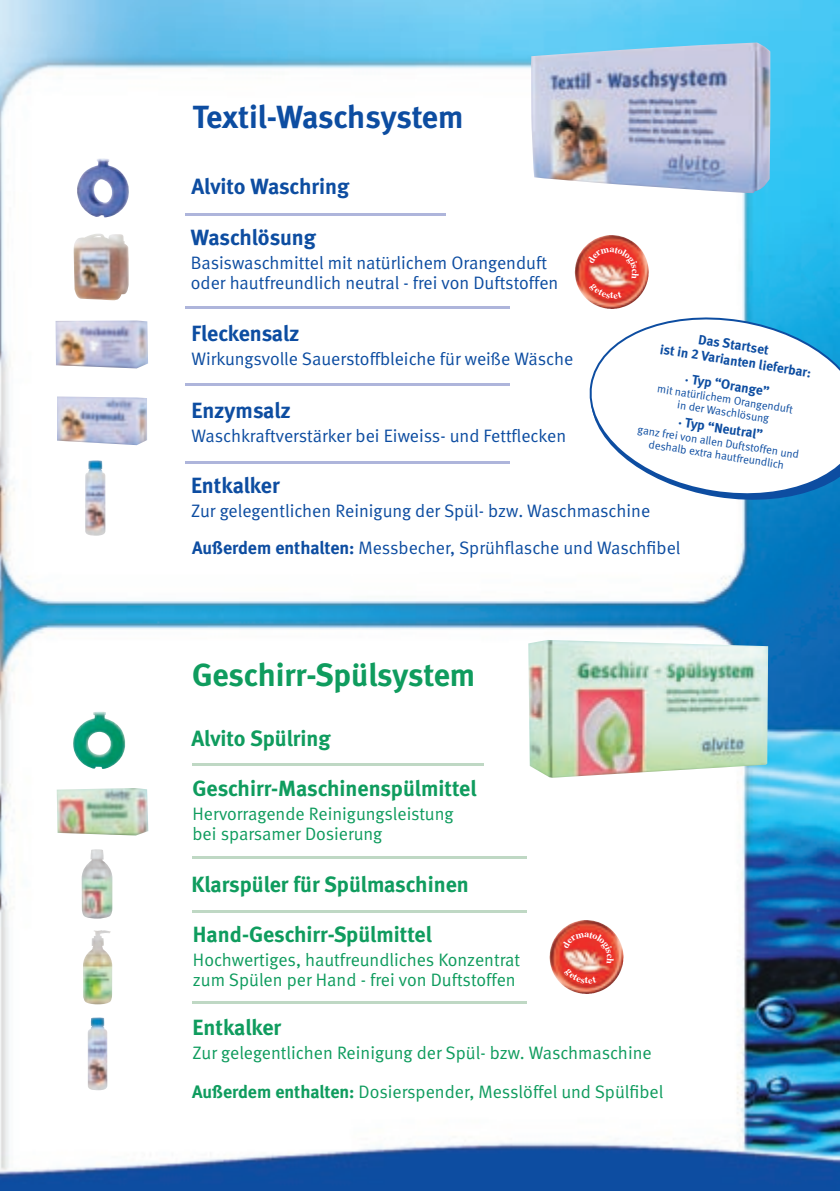
<style>
.page{position:relative;width:840px;height:1191px;background:#fff}
.page>*{position:absolute;margin:0;border:0;box-sizing:border-box;transform-origin:0 0}
.t1{font:32px "Meta Bold LF";color:#0f9c5e}
.t2{font:32px "Meta Bold LF";letter-spacing:-.005em;color:#0d4da1}
.t3{font:22px "Meta Bold LF";color:#0f9c5e}
.t4{font:22px "Meta Bold LF";letter-spacing:-.005em;color:#0d4da1}
.t5{font:18px/36.8px "Meta Normal LF";color:#0d4da1}
.t6{font:18px/20px "Meta Normal LF";color:#0f9c5e}
.t7{font:13.4px/15.8px "Meta Bold LF";color:#0d4da1}
.t8{font:11.2px/12.6px "Meta Normal LF";color:#0d4da1;text-align:center}
.s1{font-family:"Meta Bold LF"}
</style>
<div class="page">
<img style="left:0;top:0;width:839px;height:1191px">
<img style="left:609px;top:235px;width:39px;height:56px">
<img style="left:583px;top:920px;width:40px;height:55px">
<img style="left:57px;top:396px;width:90px;height:49px">
<img style="left:76px;top:158px;width:55px;height:59px">
<img style="left:85px;top:460px;width:20px;height:75px">
<img style="left:74px;top:233px;width:55px;height:67px">
<img style="left:56px;top:320px;width:92px;height:48px">
<img style="left:530px;top:43px;width:239px;height:151px">
<img style="left:528px;top:640px;width:239px;height:137px">
<img style="left:57px;top:788px;width:91px;height:47px">
<img style="left:82px;top:849px;width:30px;height:69px">
<img style="left:72px;top:712px;width:54px;height:57px">
<img style="left:88px;top:1017px;width:19px;height:73px">
<img style="left:83px;top:930px;width:29px;height:74px">
<img style="left:186px;top:213px;width:259px;height:2px">
<img style="left:186px;top:307px;width:323px;height:2px">
<img style="left:186px;top:383px;width:323px;height:2px">
<img style="left:186px;top:461px;width:323px;height:2px">
<img style="left:192px;top:763px;width:291px;height:2px">
<img style="left:192px;top:856px;width:334px;height:2px">
<img style="left:192px;top:910px;width:334px;height:2px">
<img style="left:192px;top:1001px;width:334px;height:2px">
<svg style="left:583px;top:503px;width:256px;height:6px"></svg>
<svg style="left:583px;top:309px;width:256px;height:194px"></svg>
<svg style="left:586px;top:314px;width:253px;height:184px"></svg>
<svg style="left:586px;top:243px;width:52px;height:56px;background:#e65448"></svg>
<svg style="left:561px;top:931px;width:52px;height:52px;background:#e75448"></svg>
<h1 class="t2" style="left:193px;top:98px;width:272px">Textil-Waschsystem</h1>
<p class="t4" style="left:191px;top:174px;width:159px">Alvito Waschring</p>
<p class="t4" style="left:191px;top:225px;width:126px">Waschlösung</p>
<p class="t5" style="left:191px;top:253px;width:369px;line-height:20px">Basiswaschmittel mit natürlichem Orangenduft oder hautfreundlich neutral - frei von Duftstoffen</p>
<p class="t4" style="left:191px;top:320px;width:109px">Fleckensalz</p>
<p class="t5" style="left:191px;top:340px;width:383px">Wirkungsvolle Sauerstoffbleiche für weiße Wäsche</p>
<p class="t4" style="left:191px;top:398px;width:101px">Enzymsalz</p>
<p class="t5" style="left:191px;top:417px;width:376px">Waschkraftverstärker bei Eiweiss- und Fettflecken</p>
<p class="t4" style="left:191px;top:472px;width:90px">Entkalker</p>
<p class="t5" style="left:191px;top:492px;width:491px">Zur gelegentlichen Reinigung der Spül- bzw. Waschmaschine<br><span class="s1">Außerdem enthalten:</span> Messbecher, Sprühflasche und Waschfibel</p>
<p class="t7" style="left:663px;top:325px;width:154px;text-indent:36px;rotate:9deg">Das Startset<br>ist in 2 Varianten lieferbar:</p>
<p class="t7" style="left:686px;top:370px;width:86px;rotate:9deg">. Typ “Orange”</p>
<p class="t8" style="left:658px;top:382px;width:138px;rotate:9deg">mit natürlichem Orangenduft in der Waschlösung</p>
<p class="t7" style="left:679px;top:413px;width:87px;rotate:9deg">. Typ “Neutral”</p>
<p class="t8" style="left:638px;top:423px;width:164px;rotate:9deg">ganz frei von allen Duftstoffen und deshalb extra hautfreundlich</p>
<h1 class="t1" style="left:192px;top:656px;width:285px">Geschirr-Spülsystem</h1>
<p class="t3" style="left:191px;top:725px;width:140px">Alvito Spülring</p>
<p class="t3" style="left:192px;top:775px;width:285px">Geschirr-Maschinenspülmittel</p>
<p class="t6" style="left:192px;top:803px;width:262px">Hervorragende Reinigungsleistung bei sparsamer Dosierung</p>
<p class="t3" style="left:191px;top:871px;width:278px">Klarspüler für Spülmaschinen</p>
<p class="t3" style="left:193px;top:921px;width:240px">Hand-Geschirr-Spülmittel</p>
<p class="t6" style="left:193px;top:949px;width:328px">Hochwertiges, hautfreundliches Konzentrat zum Spülen per Hand - frei von Duftstoffen</p>
<p class="t3" style="left:192px;top:1014px;width:90px">Entkalker</p>
<p class="t6" style="left:192px;top:1033px;width:472px;line-height:39.4px">Zur gelegentlichen Reinigung der Spül- bzw. Waschmaschine<br><span class="s1">Außerdem enthalten:</span> Dosierspender, Messlöffel und Spülfibel</p>
</div>
